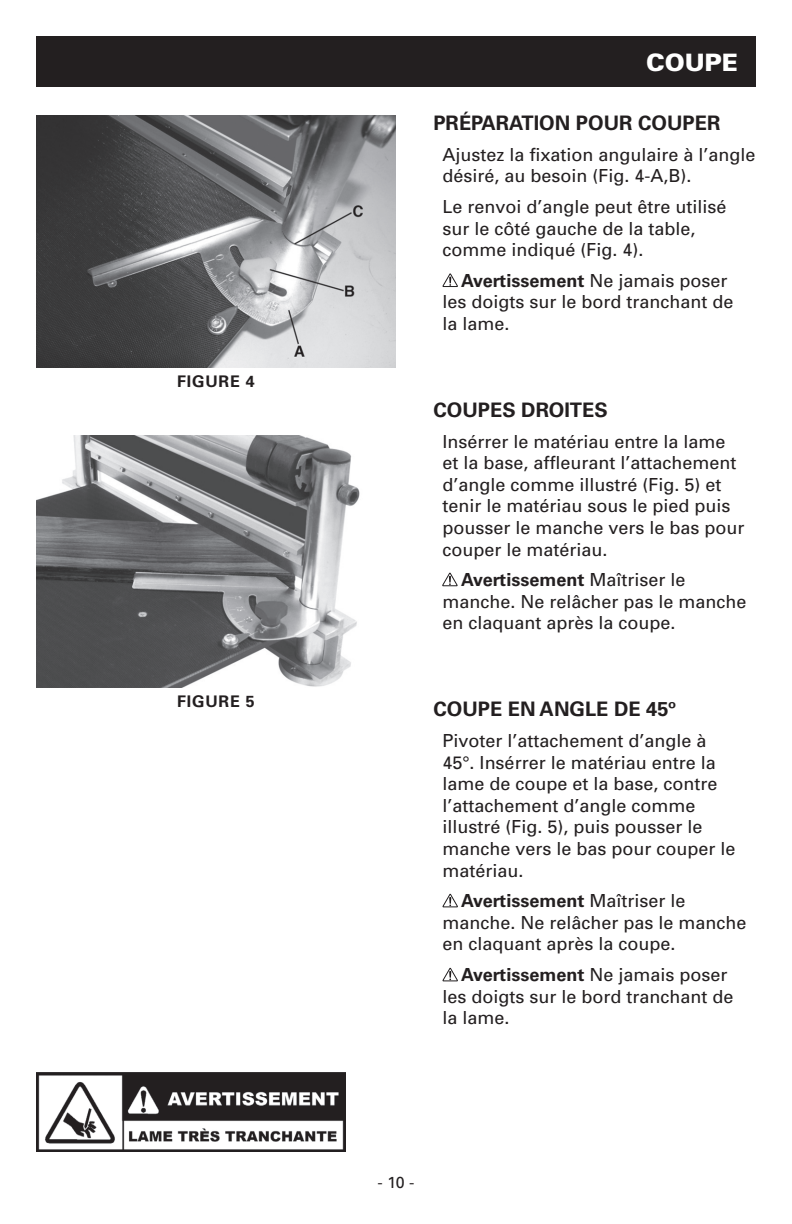
<style>
.page{position:relative;width:792px;height:1224px;background:#fff}
.page>*{position:absolute;margin:0;border:0;box-sizing:border-box;transform-origin:0 0}
.t1{font:900 24px "Univers";color:#fff}
.t2{font:700 20px "Univers";color:#231f20}
.t3{font:18px/21.6px "Univers";color:#231f20}
.t4{font:700 16px "Univers";letter-spacing:.05em;color:#231f20}
.t5{font:16px "Univers";color:#231f20}
.s1{font-weight:700}
</style>
<div class="page">
<img style="left:36px;top:1072px;width:310px;height:80px">
<div style="left:36px;top:36px;width:720px;height:50px;background:#231f20"></div>
<img style="left:36px;top:115px;width:360px;height:252px">
<img style="left:36px;top:435px;width:324px;height:252px">
<svg style="left:442px;top:273px;width:16px;height:14px"></svg>
<svg style="left:442px;top:572px;width:16px;height:14px"></svg>
<svg style="left:442px;top:893px;width:16px;height:15px"></svg>
<svg style="left:442px;top:967px;width:16px;height:15px"></svg>
<p class="t4" style="left:177px;top:372px;width:79px">FIGURE 4</p>
<p class="t4" style="left:177px;top:692px;width:79px">FIGURE 5</p>
<h1 class="t1" style="left:646px;top:47px;width:93px">COUPE</h1>
<p class="t2" style="left:433px;top:111px;width:288px">PRÉPARATION POUR COUPER</p>
<p class="t3" style="left:442px;top:143px;width:315px">Ajustez la fixation angulaire à l’angle désiré, au besoin (Fig. 4-A,B).</p>
<p class="t3" style="left:442px;top:196px;width:286px">Le renvoi d’angle peut être utilisé sur le côté gauche de la table, comme indiqué (Fig. 4).</p>
<p class="t3" style="left:442px;top:269px;width:293px;text-indent:19px"><span class="s1">Avertissement</span> Ne jamais poser les doigts sur le bord tranchant de la lame.</p>
<p class="t2" style="left:433px;top:398px;width:176px">COUPES DROITES</p>
<p class="t3" style="left:442px;top:430px;width:304px">Insérrer le matériau entre la lame et la base, affleurant l’attachement d’angle comme illustré (Fig. 5) et tenir le matériau sous le pied puis pousser le manche vers le bas pour couper le matériau.</p>
<p class="t3" style="left:442px;top:569px;width:306px;text-indent:19px"><span class="s1">Avertissement</span> Maîtriser le manche. Ne relâcher pas le manche en claquant après la coupe.</p>
<p class="t2" style="left:433px;top:698px;width:244px">COUPE EN ANGLE DE 45º</p>
<p class="t3" style="left:442px;top:730px;width:295px">Pivoter l’attachement d’angle à<br>45°. Insérrer le matériau entre la lame de coupe et la base, contre l’attachement d’angle comme illustré (Fig. 5), puis pousser le manche vers le bas pour couper le matériau.</p>
<p class="t3" style="left:442px;top:890px;width:306px;text-indent:19px"><span class="s1">Avertissement</span> Maîtriser le manche. Ne relâcher pas le manche en claquant après la coupe.</p>
<p class="t3" style="left:442px;top:964px;width:293px;text-indent:19px"><span class="s1">Avertissement</span> Ne jamais poser les doigts sur le bord tranchant de la lame.</p>
<p class="t5" style="left:377px;top:1172px;width:39px">- 10 -</p>
</div>
